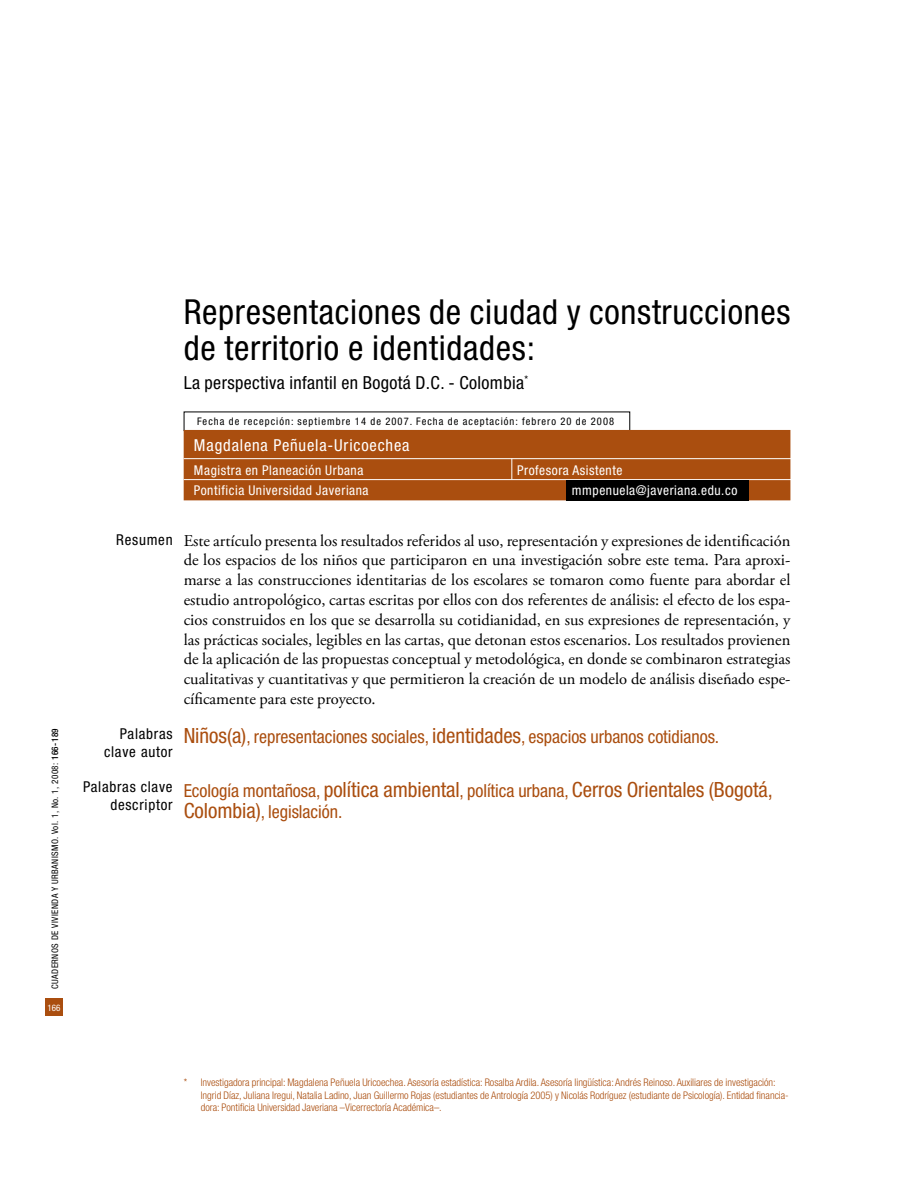
<style>
.page{position:relative;width:918px;height:1188px;background:#fff}
.page>*{position:absolute;margin:0;border:0;box-sizing:border-box;transform-origin:0 0}
.t1{font:condensed 34.5px/36px "Helvetica Neue";letter-spacing:.02em;color:#000}
.t2{font:condensed 21px "Helvetica Neue";color:#aa4e0f}
.t3{font:condensed 18px "Helvetica Neue";color:#aa4e0f}
.t4{font:condensed 18px "Helvetica Neue";letter-spacing:.02em;color:#000}
.t5{font:16.5px/19.8px "Adobe Garamond Pro";color:#000;text-align:justify}
.t6{font:condensed 16.5px "Helvetica Neue";letter-spacing:.05em;color:#fff}
.t7{font:condensed 15px/18px "Helvetica Neue";letter-spacing:.05em;color:#000;text-align:right}
.t8{font:condensed 13.5px "Helvetica Neue";letter-spacing:.04em;color:#fff}
.t9{font:300 condensed 10.5px/12.6px "Helvetica Neue";color:#aa4e0f}
.t10{font:condensed 10.5px "Helvetica Neue";letter-spacing:.1em;color:#000}
.t11{font:condensed 9px "Helvetica Neue";letter-spacing:.05em;color:#000}
.t12{font:condensed 9px "Helvetica Neue";color:#fff}
.s1{font-weight:500}
.s2{font-size:21px}
.s3{font-size:18px}
</style>
<div class="page">
<div style="left:45px;top:999px;width:18px;height:17px;background:#aa4e0f"></div>
<div style="left:184px;top:430px;width:606px;height:71px;background:#aa4e0f"></div>
<div style="left:566px;top:480px;width:182px;height:21px;background:#000"></div>
<p class="t11" style="left:50px;top:989px;width:262px;rotate:-90deg">CUADERNOS DE VIVIENDA Y URBANISMO. Vol. 1, No. 1, 2008: <span class="s1">166-189</span></p>
<p class="t12" style="left:48px;top:1003px;width:14px">166</p>
<h1 class="t1" style="left:184px;top:293px;width:608px">Representaciones de ciudad y construcciones de territorio e identidades:</h1>
<p class="t4" style="left:184px;top:372px;width:346px">La perspectiva infantil en Bogotá D.C. - Colombia<sup>*</sup></p>
<p class="t10" style="left:197px;top:415px;width:419px">Fecha de recepción: septiembre 14 de 2007. Fecha de aceptación: febrero 20 de 2008</p>
<p class="t6" style="left:194px;top:436px;width:217px">Magdalena Peñuela-Uricoechea</p>
<p class="t8" style="left:194px;top:463px;width:171px">Magistra en Planeación Urbana</p>
<p class="t8" style="left:517px;top:463px;width:107px">Profesora Asistente</p>
<p class="t8" style="left:194px;top:482px;width:176px">Pontificia Universidad Javeriana</p>
<p class="t8" style="left:572px;top:482px;width:167px">mmpenuela@javeriana.edu.co</p>
<p class="t7" style="left:116px;top:531px;width:58px">Resumen</p>
<p class="t5" style="left:184px;top:531px;width:608px">Este artículo presenta los resultados referidos al uso, representación y expresiones de identificación de los espacios de los niños que participaron en una investigación sobre este tema. Para aproxi&shy;marse a las construcciones identitarias de los escolares se tomaron como fuente para abordar el estudio antropológico, cartas escritas por ellos con dos referentes de análisis: el efecto de los espa&shy;cios construidos en los que se desarrolla su cotidianidad, en sus expresiones de representación, y las prácticas sociales, legibles en las cartas, que detonan estos escenarios. Los resultados provienen de la aplicación de las propuestas conceptual y metodológica, en donde se combinaron estrategias cualitativas y cuantitativas y que permitieron la creación de un modelo de análisis diseñado espe&shy;cíficamente para este proyecto.</p>
<p class="t3" style="left:184px;top:727px;width:537px"><span class="s2">Niños(a)</span>, representaciones sociales, <span class="s2">identidades</span>, espacios urbanos cotidianos.</p>
<p class="t7" style="left:104px;top:724px;width:70px">Palabras clave autor</p>
<p class="t7" style="left:83px;top:778px;width:91px">Palabras clave descriptor</p>
<p class="t2" style="left:184px;top:777px;width:591px"><span class="s3">Ecología montañosa,</span> política ambiental<span class="s3">, política urbana,</span> Cerros Orientales (Bogotá,</p>
<p class="t3" style="left:184px;top:801px;width:160px"><span class="s2">Colombia)</span>, legislación.</p>
<p class="t9" style="left:201px;top:1076px;width:590px;text-indent:-17px">* Investigadora principal: Magdalena Peñuela Uricoechea. Asesoría estadística: Rosalba Ardila. Asesoría lingüística: Andrés Reinoso. Auxiliares de investigación:<br>Ingrid Díaz, Juliana Iregui, Natalia Ladino, Juan Guillermo Rojas (estudiantes de Antrología 2005) y Nicolás Rodríguez (estudiante de Psicología). Entidad financia&shy;dora: Pontificia Universidad Javeriana –Vicerrectoría Académica–.</p>
</div>
